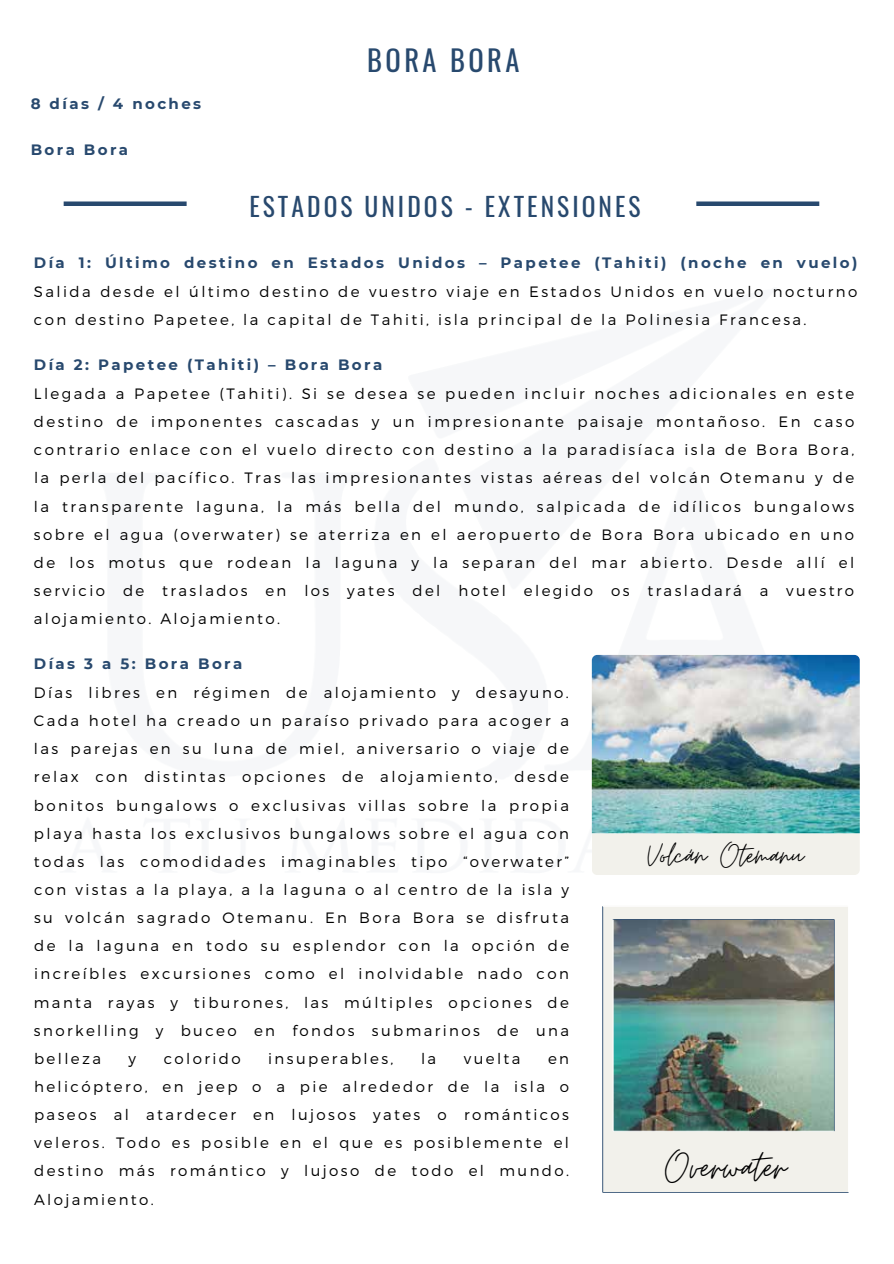
<style>
.page{position:relative;width:894px;height:1264px;background:#fff}
.page>*{position:absolute;margin:0;border:0;box-sizing:border-box;transform-origin:0 0}
.t1{font:47.25px "Moon Time";color:#000}
.t2{font:36.9px "Moon Time";color:#000}
.t3{font:28.5px "Oswald";letter-spacing:.12em;color:#28496e}
.t4{font:25.5px "Oswald";letter-spacing:.12em;color:#28496e}
.t5{font:300 15px/28px "Montserrat";letter-spacing:.16em;color:#000;text-align:justify}
.t6{font:700 15px "Montserrat";letter-spacing:.16em;color:#28496e}
</style>
<div class="page">
<div style="left:64px;top:201px;width:122px;height:5px;background:#28496e"></div>
<div style="left:696px;top:201px;width:123px;height:5px;background:#28496e"></div>
<div style="left:591px;top:833px;width:268px;height:42px;background:#f2f1eb"></div>
<img style="left:591px;top:655px;width:268px;height:178px">
<img style="left:602px;top:906px;width:246px;height:286px">
<p class="t6" style="left:31px;top:93px;width:172px">8 días / 4 noches</p>
<p class="t6" style="left:31px;top:139px;width:99px">Bora Bora</p>
<h3 class="t3" style="left:367px;top:45px;width:154px">BORA BORA</h3>
<h3 class="t4" style="left:249px;top:193px;width:392px">ESTADOS UNIDOS - EXTENSIONES</h3>
<p class="t6" style="left:34px;top:251px;width:824px">Día 1: Último destino en Estados Unidos – Papetee (Tahiti) (noche en vuelo)</p>
<p class="t5" style="left:34px;top:279px;width:824px">Salida desde el ˙ltimo destino de vuestro viaje en Estados Unidos en vuelo nocturno con destino Papetee, la capital de Tahiti, isla principal de la Polinesia Francesa.</p>
<p class="t6" style="left:34px;top:353px;width:350px">Día 2: Papetee (Tahiti) – Bora Bora</p>
<p class="t5" style="left:34px;top:381px;width:821px">Llegada a Papetee (Tahiti). Si se desea se pueden incluir noches adicionales en este destino de imponentes cascadas y un impresionante paisaje montaÒoso. En caso contrario enlace con el vuelo directo con destino a la paradisÌaca isla de Bora Bora, la perla del pacÌfico. Tras las impresionantes vistas aÈreas del volc·n Otemanu y de la transparente laguna, la m·s bella del mundo, salpicada de idÌlicos bungalows sobre el agua (overwater) se aterriza en el aeropuerto de Bora Bora ubicado en uno de los motus que rodean la laguna y la separan del mar abierto. Desde allÌ el servicio de traslados en los yates del hotel elegido os trasladar· a vuestro alojamiento. Alojamiento.</p>
<p class="t6" style="left:34px;top:652px;width:210px">Días 3 a 5: Bora Bora</p>
<p class="t5" style="left:34px;top:679px;width:536px">DÌas libres en rÈgimen de alojamiento y desayuno.<br>Cada hotel ha creado un paraÌso privado para acoger a las parejas en su luna de miel, aniversario o viaje de relax con distintas opciones de alojamiento, desde bonitos bungalows o exclusivas villas sobre la propia playa hasta los exclusivos bungalows sobre el agua con todas las comodidades imaginables tipo ìoverwaterî con vistas a la playa, a la laguna o al centro de la isla y su volc·n sagrado Otemanu. En Bora Bora se disfruta de la laguna en todo su esplendor con la opciÛn de increÌbles excursiones como el inolvidable nado con manta rayas y tiburones, las m˙ltiples opciones de snorkelling y buceo en fondos submarinos de una belleza</p>
<h2 class="t2" style="left:647px;top:833px;width:157px">Volcán Otemanu</h2>
<p class="t5" style="left:129px;top:1045px;width:9px">y</p>
<p class="t5" style="left:164px;top:1045px;width:78px">colorido</p>
<p class="t5" style="left:268px;top:1045px;width:127px">insuperables,</p>
<p class="t5" style="left:421px;top:1045px;width:17px">la</p>
<p class="t5" style="left:463px;top:1045px;width:58px">vuelta</p>
<p class="t5" style="left:34px;top:1045px;width:536px;text-indent:514px">en helicÛptero, en jeep o a pie alrededor de la isla o paseos al atardecer en lujosos yates o rom·nticos veleros. Todo es posible en el que es posiblemente el destino m·s rom·ntico y lujoso de todo el mundo.<br>Alojamiento.</p>
<h1 class="t1" style="left:665px;top:1139px;width:123px">Overwater</h1>
</div>
